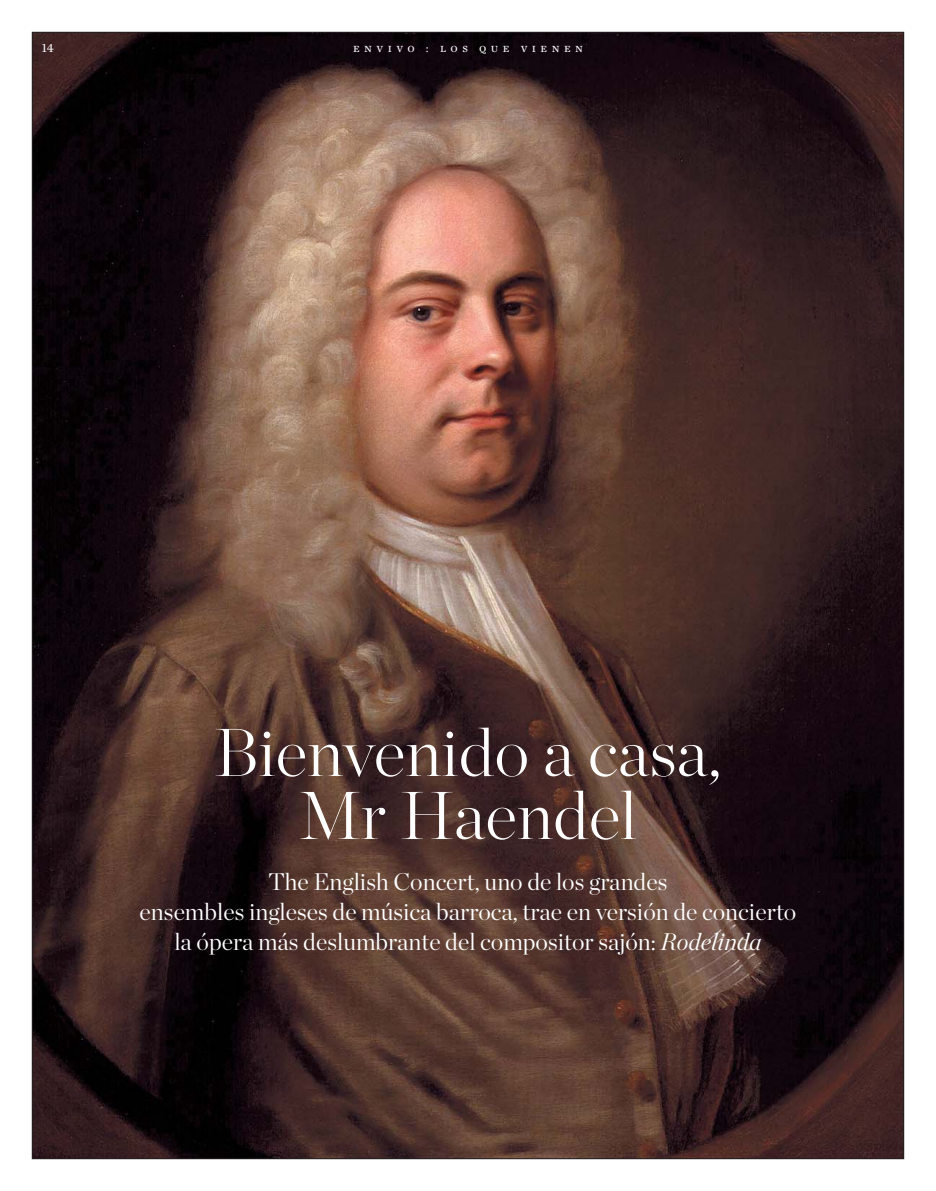
<style>
.page{position:relative;width:936px;height:1191px;background:#fff}
.page>*{position:absolute;margin:0;border:0;box-sizing:border-box;transform-origin:0 0}
.t1{font:200 67.5px/63px "Chronicle Display";color:#fff;text-align:center}
.t2{font:300 24px/30px "Chronicle Display";color:#fff;text-align:center}
.t3{font:12.75px "Chronicle Text G1";color:#fff}
.t4{font:12px "Chronicle Text G1 Roman SC";letter-spacing:.375em;color:#fff}
.s1{font-style:italic}
</style>
<div class="page">
<img style="left:34px;top:34px;width:868px;height:1123px">
<p class="t3" style="left:42px;top:44px;width:13px">14</p>
<p class="t4" style="left:353px;top:41px;width:231px">envivo : los que vienen</p>
<h1 class="t1" style="left:214px;top:721px;width:508px">Bienvenido a casa,<br>Mr Haendel</h1>
<p class="t2" style="left:140px;top:869px;width:658px">The English Concert, uno de los grandes<br>ensembles ingleses de música barroca, trae en versión de concierto la ópera más deslumbrante del compositor sajón: <span class="s1">Rodelinda</span></p>
</div>
